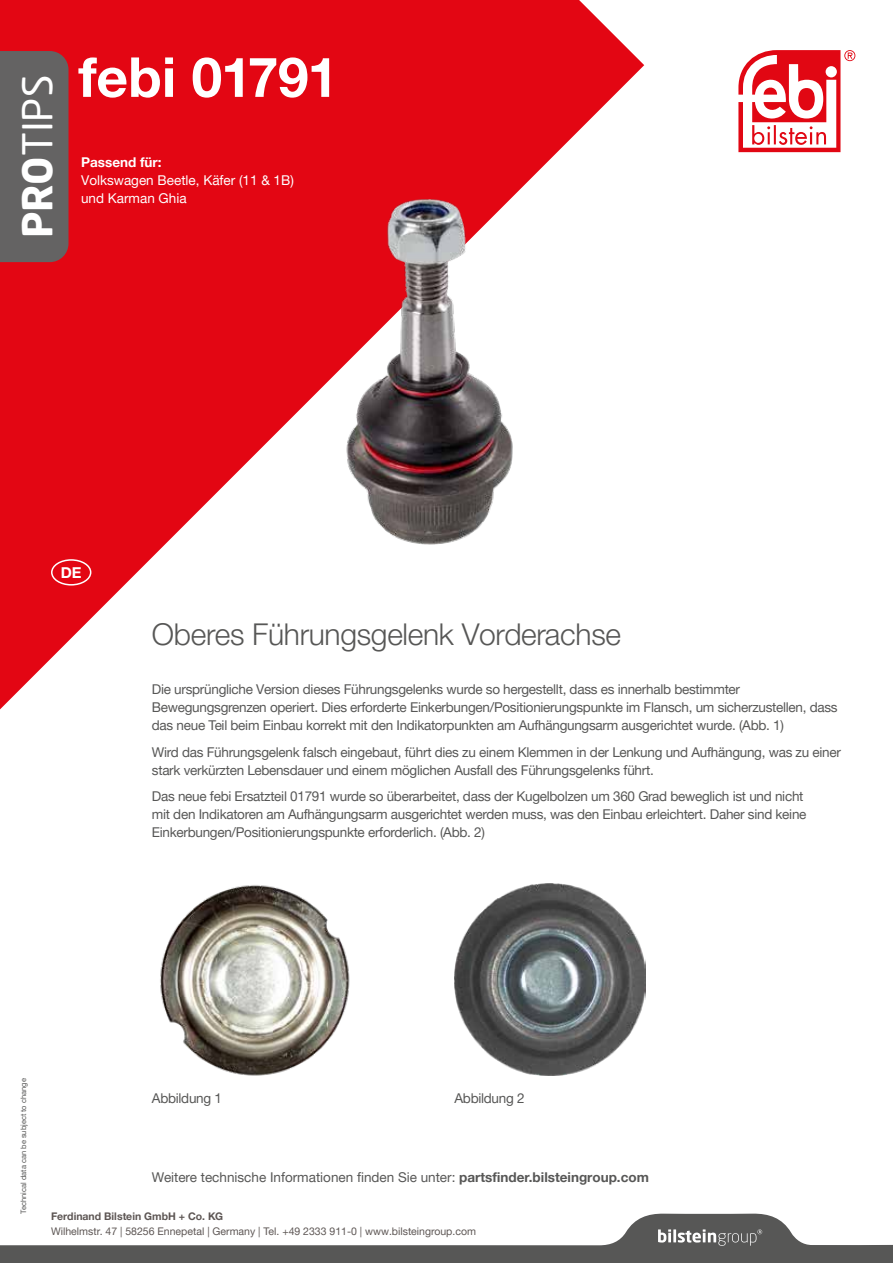
<style>
.page{position:relative;width:893px;height:1263px;background:#fff}
.page>*{position:absolute;margin:0;border:0;box-sizing:border-box;transform-origin:0 0}
.t1{font:700 55.2px "Helvetica Neue World 75";letter-spacing:-.01em;color:#fff}
.t2{font:40.65px "Neo Sans Pro";color:#fff}
.t3{font:30px "Helvetica Neue World 45 Lt";letter-spacing:-.01em;color:#575756}
.t4{font:700 15px "Helvetica Neue World 75";color:#fff}
.t5{font:13.5px/18px "Helvetica Neue World 55 Roman";letter-spacing:-.02em;color:#575756}
.t6{font:13.5px "Helvetica Neue World 55 Roman";color:#575756}
.t7{font:13.5px/18px "Helvetica Neue World 55 Roman";color:#fff}
.t8{font:700 13.5px "Helvetica Neue World 75";color:#fff}
.t9{font:10.5px "Helvetica Neue World 55 Roman";color:#5d5654}
.t10{font:700 10.5px "Helvetica Neue World 75";color:#5d5654}
.t11{font:7.5px "Helvetica Neue World 55 Roman";color:#575756}
.s1{font-weight:700}
.s2{font-family:"Helvetica Neue World 75";font-weight:700}
</style>
<div class="page">
<svg style="left:0;top:0;width:644px;height:710px;fill:#e30613"></svg>
<div style="left:0;top:51px;width:69px;height:211px;background:#646363"></div>
<svg style="left:738px;top:50px;width:117px;height:102px"></svg>
<svg style="left:0;top:1213px;width:893px;height:50px"></svg>
<div style="left:51px;top:559px;width:40px;height:26px;border:2px solid #fff;border-radius:50%"></div>
<img style="left:303px;top:184px;width:250px;height:375px">
<img style="left:160px;top:885px;width:190px;height:191px">
<img style="left:454px;top:884px;width:192px;height:191px">
<h2 class="t2" style="left:13px;top:238px;width:165px;rotate:-90deg"><span class="s1">PRO</span>TIPS</h2>
<h1 class="t1" style="left:78px;top:46px;width:261px">febi 01791</h1>
<p class="t8" style="left:81px;top:154px;width:82px">Passend für:</p>
<p class="t7" style="left:81px;top:171px;width:214px">Volkswagen Beetle, Käfer (11 &amp; 1B) und Karman Ghia</p>
<p class="t4" style="left:61px;top:564px;width:22px">DE</p>
<h3 class="t3" style="left:152px;top:617px;width:471px">Oberes Führungsgelenk Vorderachse</h3>
<p class="t5" style="left:152px;top:681px;width:687px">Die ursprüngliche Version dieses Führungsgelenks wurde so hergestellt, dass es innerhalb bestimmter<br>Bewegungsgrenzen operiert. Dies erforderte Einkerbungen/Positionierungspunkte im Flansch, um sicherzustellen, dass das neue Teil beim Einbau korrekt mit den Indikatorpunkten am Aufhängungsarm ausgerichtet wurde. (Abb. 1)</p>
<p class="t5" style="left:152px;top:743px;width:691px">Wird das Führungsgelenk falsch eingebaut, führt dies zu einem Klemmen in der Lenkung und Aufhängung, was zu einer stark verkürzten Lebensdauer und einem möglichen Ausfall des Führungsgelenks führt.</p>
<p class="t5" style="left:152px;top:788px;width:656px">Das neue febi Ersatzteil 01791 wurde so überarbeitet, dass der Kugelbolzen um 360 Grad beweglich ist und nicht mit den Indikatoren am Aufhängungsarm ausgerichtet werden muss, was den Einbau erleichtert. Daher sind keine<br>Einkerbungen/Positionierungspunkte erforderlich. (Abb. 2)</p>
<p class="t11" style="left:19px;top:1213px;width:137px;rotate:-90deg">Technical data can be subject to change</p>
<p class="t5" style="left:152px;top:1089px;width:72px">Abbildung 1</p>
<p class="t5" style="left:454px;top:1089px;width:72px">Abbildung 2</p>
<p class="t6" style="left:152px;top:1169px;width:498px">Weitere technische Informationen finden Sie unter: <span class="s2">partsfinder.bilsteingroup.com</span></p>
<p class="t10" style="left:51px;top:1210px;width:174px">Ferdinand Bilstein GmbH + Co. KG</p>
<p class="t9" style="left:51px;top:1225px;width:426px">Wilhelmstr. 47 | 58256 Ennepetal | Germany | Tel. +49 2333 911-0 | www.bilsteingroup.com</p>
</div>
